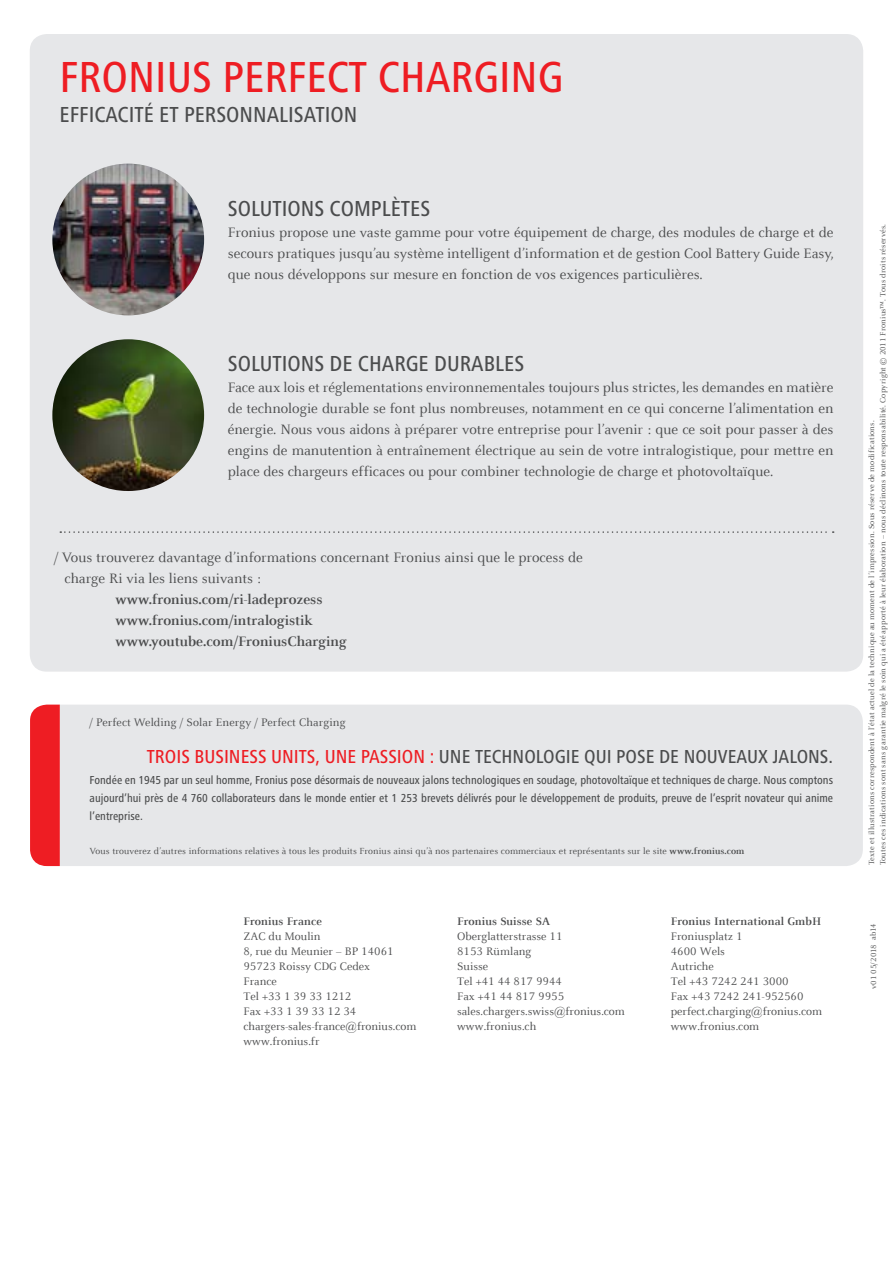
<style>
.page{position:relative;width:893px;height:1263px;background:#fff}
.page>*{position:absolute;margin:0;border:0;box-sizing:border-box;transform-origin:0 0}
.t1{font:500 condensed 45px "Frutiger Next LTW1 G";color:#ee1d23}
.t2{font:500 condensed 22.5px "Frutiger Next LTW1 G";color:#4b4c4d}
.t3{font:500 condensed 19.5px "Frutiger Next LTW1 G";color:#4b4c4d}
.t4{font:15px/21px "Celeste Offc Pro";color:#4b4c4d;text-align:justify}
.t5{font:700 15px/21px "Celeste Offc Pro";color:#4b4c4d}
.t6{font:12px/15px "Celeste Offc Pro";color:#4b4c4d}
.t7{font:500 condensed 12px/18px "Frutiger Next LTW1 G";color:#4b4c4d;text-align:justify}
.t8{font:700 12px "Celeste Offc Pro";letter-spacing:.01em;color:#4b4c4d}
.t9{font:9.75px "Celeste Offc Pro";letter-spacing:.01em;color:#4b4c4d}
.t10{font:8.25px/11.2px "Celeste Offc Pro";letter-spacing:.02em;color:#4b4c4d}
.t11{font:8.25px "Celeste Offc Pro";letter-spacing:-.005em;color:#4b4c4d}
.s1{color:#ee1d23}
.s2{font-weight:700}
</style>
<div class="page">
<div style="left:30px;top:34px;width:833px;height:638px;background:#e6e7e9;border-radius:17px"></div>
<svg style="left:60px;top:531px;width:774px;height:2px"></svg>
<img style="left:52px;top:164px;width:152px;height:151px;border-radius:76px">
<img style="left:52px;top:339px;width:152px;height:152px;border-radius:76px">
<div style="left:60px;top:705px;width:803px;height:161px;background:#e6e7e9"></div>
<svg style="left:30px;top:705px;width:30px;height:161px;background:#ee2329"></svg>
<h1 class="t1" style="left:60px;top:51px;width:505px">FRONIUS PERFECT CHARGING</h1>
<h2 class="t2" style="left:60px;top:102px;width:299px">EFFICACITÉ ET PERSONNALISATION</h2>
<h2 class="t2" style="left:228px;top:196px;width:204px">SOLUTIONS COMPLÈTES</h2>
<p class="t4" style="left:228px;top:222px;width:608px">Fronius propose une vaste gamme pour votre équipement de charge, des modules de charge et de secours pratiques jusqu’au système intelligent d’information et de gestion Cool Battery Guide Easy, que nous développons sur mesure en fonction de vos exigences particulières.</p>
<h2 class="t2" style="left:228px;top:350px;width:22px">Solutions</h2>
<h2 class="t2" style="left:330px;top:350px;width:41px">de charge</h2>
<h2 class="t2" style="left:434px;top:350px;width:12px">durables</h2>
<p class="t4" style="left:228px;top:376px;width:607px">Face aux lois et réglementations environnementales toujours plus strictes, les demandes en matière de technologie durable se font plus nombreuses, notamment en ce qui concerne l’alimentation en énergie. Nous vous aidons à préparer votre entreprise pour l’avenir : que ce soit pour passer à des engins de manutention à entraînement électrique au sein de votre intralogistique, pour mettre en place des chargeurs efficaces ou pour combiner technologie de charge et photovoltaïque.</p>
<p class="t4" style="left:64px;top:547px;width:520px;text-indent:-10px">/ Vous trouverez davantage d’informations concernant Fronius ainsi que le process de charge Ri via les liens suivants :</p>
<p class="t5" style="left:116px;top:589px;width:233px">www.fronius.com/ri-ladeprozess www.fronius.com/intralogistik www.youtube.com/FroniusCharging</p>
<p class="t6" style="left:90px;top:714px;width:257px">/ Perfect Welding / Solar Energy / Perfect Charging</p>
<h3 class="t3" style="left:147px;top:746px;width:688px"><span class="s1">Trois Business uniTs, une PAssion :</span> une Technologie qui Pose de nouveAux jAlons.</h3>
<p class="t7" style="left:90px;top:771px;width:745px">Fondée en 1945 par un seul homme, Fronius pose désormais de nouveaux jalons technologiques en soudage, photovoltaïque et techniques de charge. nous comptons aujourd’hui près de 4 760 collaborateurs dans le monde entier et 1 253 brevets délivrés pour le développement de produits, preuve de l’esprit novateur qui anime l’entreprise.</p>
<p class="t9" style="left:90px;top:845px;width:656px">Vous trouverez d’autres informations relatives à tous les produits Fronius ainsi qu’à nos partenaires commerciaux et représentants sur le site <span class="s2">www.fronius.com</span></p>
<p class="t8" style="left:243px;top:914px;width:80px">Fronius France</p>
<p class="t6" style="left:243px;top:929px;width:174px">ZAC du Moulin<br>8, rue du Meunier – BP 14061<br>95723 Roissy CDG Cedex<br>France<br>Tel +33 1 39 33 1212<br>Fax +33 1 39 33 12 34 chargers-sales-france@fronius.com www.fronius.fr</p>
<p class="t8" style="left:457px;top:914px;width:95px">Fronius Suisse SA</p>
<p class="t6" style="left:457px;top:929px;width:169px">Oberglatterstrasse 11<br>8153 Rümlang<br>Suisse<br>Tel +41 44 817 9944<br>Fax +41 44 817 9955 sales.chargers.swiss@fronius.com www.fronius.ch</p>
<p class="t8" style="left:671px;top:914px;width:152px">Fronius International GmbH</p>
<p class="t6" style="left:671px;top:929px;width:153px">Froniusplatz 1<br>4600 Wels<br>Autriche<br>Tel +43 7242 241 3000<br>Fax +43 7242 241-952560 perfect.charging@fronius.com www.fronius.com</p>
<p class="t10" style="left:866px;top:865px;width:643px;rotate:-90deg">Texte et illustrations correspondent à l’état actuel de la technique au moment de l’impression. Sous réserve de modifications.<br>Toutes ces indications sont sans garantie malgré le soin qui a été apporté à leur élaboration – nous déclinons toute responsabilité. Copyright © 2011 Fronius™. Tous droits réservés.</p>
<p class="t10" style="left:868px;top:940px;width:18px;rotate:-90deg">ab14</p>
<p class="t11" style="left:869px;top:989px;width:46px;rotate:-90deg">v01 05/2018</p>
</div>
